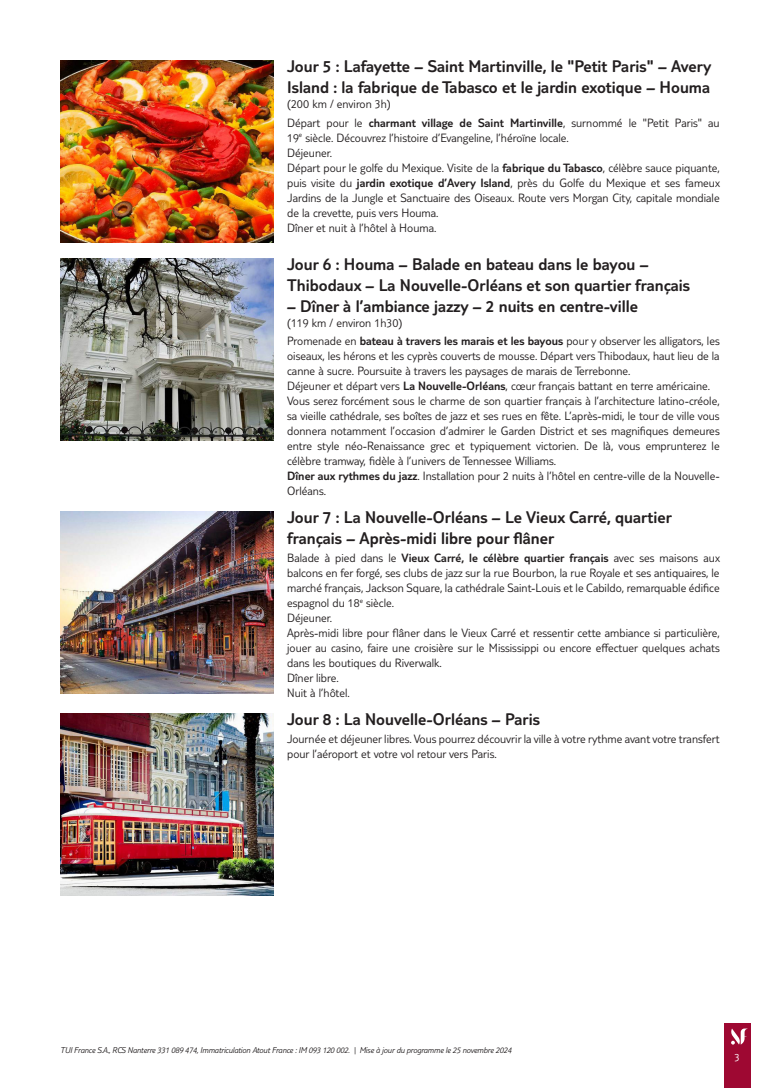
<style>
.page{position:relative;width:780px;height:1088px;background:#fff}
.page>*{position:absolute;margin:0;border:0;box-sizing:border-box;transform-origin:0 0}
.t1{font:300 17.5px/21px "TUI Type";color:#231f20}
.t2{font:300 12.5px/15px "TUI Type";color:#231f20}
.t3{font:300 11.25px "TUI Type";color:#fff}
.t4{font:italic 300 8.75px "TUI Type";letter-spacing:-.02em;color:#231f20}
.s1{font-style:inherit}
</style>
<div class="page">
<div style="left:724px;top:1023px;width:26px;height:65px;background:#9e0832"></div>
<svg style="left:731px;top:1028px;width:17px;height:16px"></svg>
<img style="left:60px;top:60px;width:213px;height:182px">
<img style="left:60px;top:258px;width:213px;height:182px">
<img style="left:60px;top:511px;width:213px;height:182px">
<img style="left:60px;top:713px;width:213px;height:182px">
<h1 class="t1" style="left:287px;top:55px;width:426px">Jour 5 : Lafayette – Saint Martinville, le "Petit Paris" – Avery<br>Island : la fabrique de Tabasco et le jardin exotique – Houma</h1>
<p class="t2" style="left:287px;top:94px;width:434px;line-height:18.5px">(200 km / environ 3h)<br>Départ pour le <span class="s1">charmant village de Saint Martinville</span>, surnommé le "Petit Paris" au</p>
<p class="t2" style="left:287px;top:130px;width:434px">19<sup>e</sup> siècle. Découvrez l’histoire d’Evangeline, l’héroïne locale.<br>Déjeuner.<br>Départ pour le golfe du Mexique. Visite de la <span class="s1">fabrique du Tabasco</span>, célèbre sauce piquante, puis visite du <span class="s1">jardin exotique d’Avery Island</span>, près du Golfe du Mexique et ses fameux Jardins de la Jungle et Sanctuaire des Oiseaux. Route vers Morgan City, capitale mondiale de la crevette, puis vers Houma.<br>Dîner et nuit à l’hôtel à Houma.</p>
<h1 class="t1" style="left:287px;top:253px;width:404px">Jour 6 : Houma – Balade en bateau dans le bayou –<br>Thibodaux – La Nouvelle-Orléans et son quartier français</h1>
<h1 class="t1" style="left:287px;top:295px;width:352px">– Dîner à l’ambiance jazzy – 2 nuits en centre-ville</h1>
<p class="t2" style="left:287px;top:313px;width:434px;line-height:18.5px">(119 km / environ 1h30)<br>Promenade en <span class="s1">bateau à travers les marais et les bayous</span> pour y observer les alligators, les</p>
<p class="t2" style="left:287px;top:348px;width:434px">oiseaux, les hérons et les cyprès couverts de mousse. Départ vers Thibodaux, haut lieu de la canne à sucre. Poursuite à travers les paysages de marais de Terrebonne.<br>Déjeuner et départ vers <span class="s1">La Nouvelle-Orléans</span>, cœur français battant en terre américaine.<br>Vous serez forcément sous le charme de son quartier français à l’architecture latino-créole, sa vieille cathédrale, ses boîtes de jazz et ses rues en fête. L’après-midi, le tour de ville vous donnera notamment l’occasion d’admirer le Garden District et ses magnifiques demeures entre style néo-Renaissance grec et typiquement victorien. De là, vous emprunterez le célèbre tramway, fidèle à l’univers de Tennessee Williams.<br><span class="s1">Dîner aux rythmes du jazz</span>. Installation pour 2 nuits à l’hôtel en centre-ville de la Nouvelle-Orléans.</p>
<h1 class="t1" style="left:287px;top:506px;width:386px">Jour 7 : La Nouvelle-Orléans – Le Vieux Carré, quartier français – Après-midi libre pour flâner</h1>
<p class="t2" style="left:287px;top:550px;width:434px">Balade à pied dans le <span class="s1">Vieux Carré, le célèbre quartier français</span> avec ses maisons aux balcons en fer forgé, ses clubs de jazz sur la rue Bourbon, la rue Royale et ses antiquaires, le marché français, Jackson Square, la cathédrale Saint-Louis et le Cabildo, remarquable édifice espagnol du 18<sup>e</sup> siècle.<br>Déjeuner.<br>Après-midi libre pour flâner dans le Vieux Carré et ressentir cette ambiance si particulière, jouer au casino, faire une croisière sur le Mississippi ou encore effectuer quelques achats dans les boutiques du Riverwalk.<br>Dîner libre.<br>Nuit à l’hôtel.</p>
<h1 class="t1" style="left:287px;top:708px;width:254px">Jour 8 : La Nouvelle-Orléans – Paris</h1>
<p class="t2" style="left:287px;top:731px;width:434px">Journée et déjeuner libres. Vous pourrez découvrir la ville à votre rythme avant votre transfert pour l’aéroport et votre vol retour vers Paris.</p>
<p class="t4" style="left:60px;top:1045px;width:452px">TUI France S.A., RCS Nanterre 331 089 474, Immatriculation Atout France : IM 093 120 002. | Mise à jour du programme le 25 novembre 2024</p>
<p class="t3" style="left:734px;top:1050px;width:7px">3</p>
</div>
